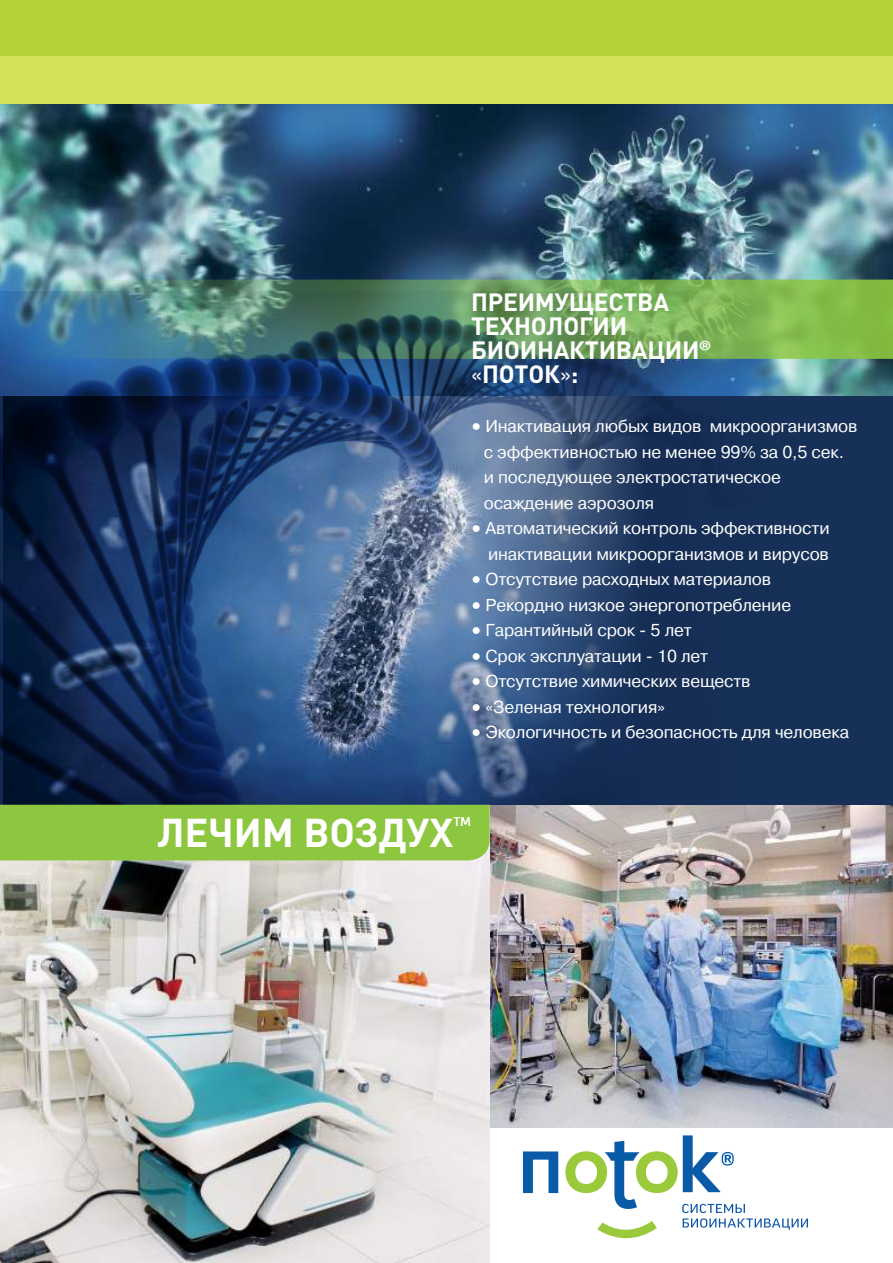
<style>
.page{position:relative;width:893px;height:1263px;background:#fff}
.page>*{position:absolute;margin:0;border:0;box-sizing:border-box;transform-origin:0 0}
.t1{font:700 39.75px "DIN Cyr";letter-spacing:-.005em;color:#fff}
.t2{font:700 24.75px/24px "DIN Cyr";letter-spacing:-.01em;color:#fff}
.t3{font:17.25px/25.5px "Pragmatica AC";letter-spacing:-.01em;color:#fff}
.s1{font-family:"Pragmatica AC";font-weight:400}
.s2{font-family:"Avant Garde Gothic C";font-weight:600}
</style>
<div class="page">
<img style="left:490px;top:805px;width:403px;height:322px">
<img style="left:1px;top:860px;width:489px;height:403px">
<svg style="left:0;top:860px;width:1px;height:403px"></svg>
<div style="left:0;top:341px;width:893px;height:464px;background:#173057"></div>
<img style="left:0;top:103px;width:893px;height:292px">
<svg style="left:0;top:280px;width:893px;height:79px;background:#77ac5b"></svg>
<img style="left:0;top:292px;width:767px;height:513px">
<div style="left:0;top:48px;width:893px;height:55px;background:#d5e05b"></div>
<div style="left:0;top:0;width:893px;height:56px;background:#b3d235"></div>
<div style="left:0;top:805px;width:490px;height:55px;background:#8dc63f"></div>
<svg style="left:565px;top:1135px;width:243px;height:104px"></svg>
<svg style="left:523px;top:1151px;width:35px;height:42px"></svg>
<h2 class="t2" style="left:471px;top:289px;width:241px">ПРЕИМУЩЕСТВА<br>ТЕХНОЛОГИИ<br>БИОИНАКТИВАЦИИ<sup>® </sup><span class="s1">«</span>ПОТОК<span class="s1">»</span>:</h2>
<p class="t3" style="left:484px;top:414px;width:375px;text-indent:-13px"><span class="s2">•</span> Инактивация любых видов микроорганизмов с эффективностью не менее 99% за 0,5 сек. и последующее электростатическое осаждение аэрозоля</p>
<p class="t3" style="left:471px;top:516px;width:360px;text-align:right"><span class="s2">•</span> Автоматический контроль эффективности инактивации микроорганизмов и вирусов</p>
<p class="t3" style="left:471px;top:567px;width:302px"><span class="s2">•</span> Отсутствие расходных материалов</p>
<p class="t3" style="left:471px;top:592px;width:322px"><span class="s2">•</span> Рекордно низкое энергопотребление</p>
<p class="t3" style="left:471px;top:618px;width:222px"><span class="s2">•</span> Гарантийный срок - 5 лет</p>
<p class="t3" style="left:471px;top:643px;width:239px"><span class="s2">•</span> Срок эксплуатации - 10 лет</p>
<p class="t3" style="left:471px;top:669px;width:281px"><span class="s2">•</span> Отсутствие химических веществ</p>
<p class="t3" style="left:471px;top:694px;width:196px"><span class="s2">•</span> «Зеленая технология»</p>
<p class="t3" style="left:471px;top:720px;width:380px"><span class="s2">•</span> Экологичность и безопасность для человека</p>
<h1 class="t1" style="left:157px;top:805px;width:315px">ЛЕЧИМ ВОЗДУХ<sup>™</sup></h1>
</div>
